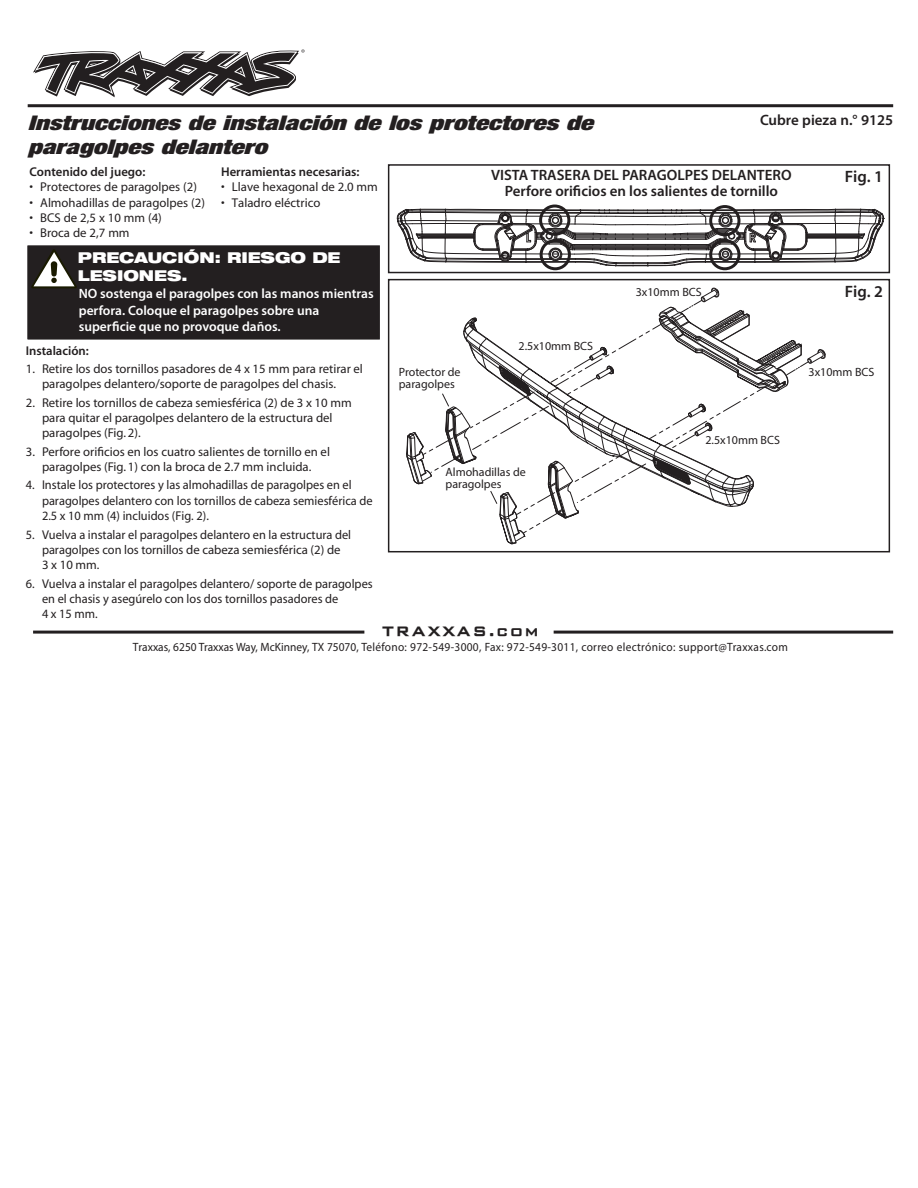
<style>
.page{position:relative;width:918px;height:1188px;background:#fff}
.page>*{position:absolute;margin:0;border:0;box-sizing:border-box;transform-origin:0 0}
.t1{font:italic 900 condensed 20.25px/24px "Helvetica Neue LT Std";color:#231f20;scale:1.33 1}
.t2{font:18px "Bank Gothic Bold BT";letter-spacing:.1em;color:#231f20}
.t3{font:600 16.5px "Myriad";color:#231f20}
.t4{font:600 15px "Myriad Pro";color:#231f20}
.t5{font:900 expanded 15px/18px "Helvetica Neue LT Std";color:#fff}
.t6{font:600 13.5px/16.2px "Myriad Pro";color:#fff}
.t7{font:12.75px/15.3px "Myriad";color:#231f20}
.t8{font:12.75px/15.3px "Myriad";color:#231f20}
.t9{font:600 12.75px "Myriad";color:#231f20}
.t10{font:12px "Myriad Pro";letter-spacing:.025em;color:#231f20;scale:.95 1}
.t11{font:12px/12px "Myriad Pro";color:#231f20}
.s1{font-family:"Myriad"}
.s2{font-style:inherit}
</style>
<div class="page">
<svg style="left:33px;top:49px;width:272px;height:48px"></svg>
<hr style="left:28px;top:104px;width:865px;height:3px;background:#231f20">
<hr style="left:33px;top:631px;width:331px;height:3px;background:#231f20">
<hr style="left:554px;top:631px;width:339px;height:3px;background:#231f20">
<div style="left:388px;top:279px;width:502px;height:273px;border:2px solid #231f20"></div>
<svg style="left:397px;top:209px;width:488px;height:58px"></svg>
<div style="left:388px;top:164px;width:502px;height:109px;border:2px solid #231f20"></div>
<div style="left:539px;top:205px;width:31px;height:31px;border:3px solid #231f20;border-radius:50%"></div>
<div style="left:540px;top:239px;width:31px;height:31px;border:3px solid #231f20;border-radius:50%"></div>
<div style="left:709px;top:205px;width:31px;height:31px;border:3px solid #231f20;border-radius:50%"></div>
<div style="left:709px;top:239px;width:31px;height:31px;border:3px solid #231f20;border-radius:50%"></div>
<svg style="left:406px;top:288px;width:420px;height:264px"></svg>
<div style="left:27px;top:245px;width:354px;height:95px;background:#231f20"></div>
<div style="left:26px;top:244px;width:355px;height:97px;border:2px solid #fff"></div>
<svg style="left:31px;top:249px;width:46px;height:39px"></svg>
<p class="t1" style="left:28px;top:110px;width:426px">Instrucciones de instalación de los protectores de paragolpes delantero</p>
<p class="t4" style="left:760px;top:110px;width:135px">Cubre pieza n.° <span class="s1">9125</span></p>
<p class="t9" style="left:29px;top:165px;width:118px">Contenido del juego:</p>
<p class="t7" style="left:29px;top:180px;width:169px">• Protectores de paragolpes (2)</p>
<p class="t7" style="left:29px;top:195px;width:177px">• Almohadillas de paragolpes (2)</p>
<p class="t7" style="left:29px;top:210px;width:134px">• BCS de 2,5 x 10 mm (4)</p>
<p class="t7" style="left:29px;top:226px;width:102px">• Broca de 2,7 mm</p>
<p class="t9" style="left:221px;top:165px;width:140px">Herramientas necesarias:</p>
<p class="t7" style="left:221px;top:180px;width:158px">• Llave hexagonal de 2.0 mm</p>
<p class="t7" style="left:221px;top:195px;width:101px">• Taladro eléctrico</p>
<p class="t5" style="left:78px;top:248px;width:264px">PRECAUCIÓN: RIESGO DE<br>LESIONES.</p>
<p class="t6" style="left:79px;top:285px;width:296px">NO sostenga el paragolpes con las manos mientras perfora. Coloque el paragolpes sobre una superficie que no provoque daños.</p>
<p class="t9" style="left:26px;top:344px;width:65px">Instalación:</p>
<p class="t8" style="left:42px;top:361px;width:322px;text-indent:-16px">1. Retire los dos tornillos pasadores de 4 x 15 mm para retirar el paragolpes delantero/soporte de paragolpes del chasis.</p>
<p class="t8" style="left:42px;top:395px;width:311px;text-indent:-16px">2. Retire los tornillos de cabeza semiesférica (2) de 3 x 10 mm para quitar el paragolpes delantero de la estructura del paragolpes (Fig. 2).</p>
<p class="t8" style="left:26px;top:444px;width:306px;text-align:center">3. Perfore orificios en los cuatro salientes de tornillo en el paragolpes (Fig. 1) con la broca de 2.7 mm incluida.</p>
<p class="t7" style="left:42px;top:478px;width:332px;text-indent:-16px">4. Instale los protectores y las almohadillas de paragolpes en el paragolpes delantero con los tornillos de cabeza semiesférica de<br>2.5 x 10 mm (4) incluidos (Fig. 2).</p>
<p class="t7" style="left:42px;top:527px;width:311px;text-indent:-16px">5. Vuelva a instalar el paragolpes delantero en la estructura del paragolpes con los tornillos <span class="s2">de cabeza semiesférica (2) de<br>3x10mm</span>.</p>
<p class="t7" style="left:42px;top:576px;width:332px;text-indent:-16px">6. Vuelva a instalar el paragolpes delantero/ soporte de paragolpes en el chasis y asegúrelo con los dos tornillos pasadores de<br>4x15mm.</p>
<p class="t4" style="left:491px;top:165px;width:302px">VISTA TRASERA DEL PARAGOLPES DELANTERO</p>
<p class="t3" style="left:845px;top:168px;width:40px">Fig. 1</p>
<p class="t4" style="left:505px;top:182px;width:275px">Perfore orificios en los salientes de tornillo</p>
<p class="t11" style="left:399px;top:366px;width:63px">Protector de paragolpes</p>
<p class="t11" style="left:519px;top:340px;width:76px">2.5x10mm BCS</p>
<p class="t11" style="left:446px;top:465px;width:82px">Almohadillas de paragolpes</p>
<p class="t11" style="left:636px;top:286px;width:67px">3x10mm BCS</p>
<p class="t11" style="left:705px;top:434px;width:76px">2.5x10mm BCS</p>
<p class="t3" style="left:845px;top:284px;width:40px">Fig. 2</p>
<p class="t11" style="left:809px;top:366px;width:67px">3x10mm BCS</p>
<p class="t2" style="left:382px;top:622px;width:158px">TRAXXAS.com</p>
<p class="t10" style="left:133px;top:639px;width:691px">Traxxas, 6250 Traxxas Way, McKinney, TX 75070, Teléfono: 972-549-3000, Fax: 972-549-3011, correo electrónico: support@Traxxas.com</p>
</div>
